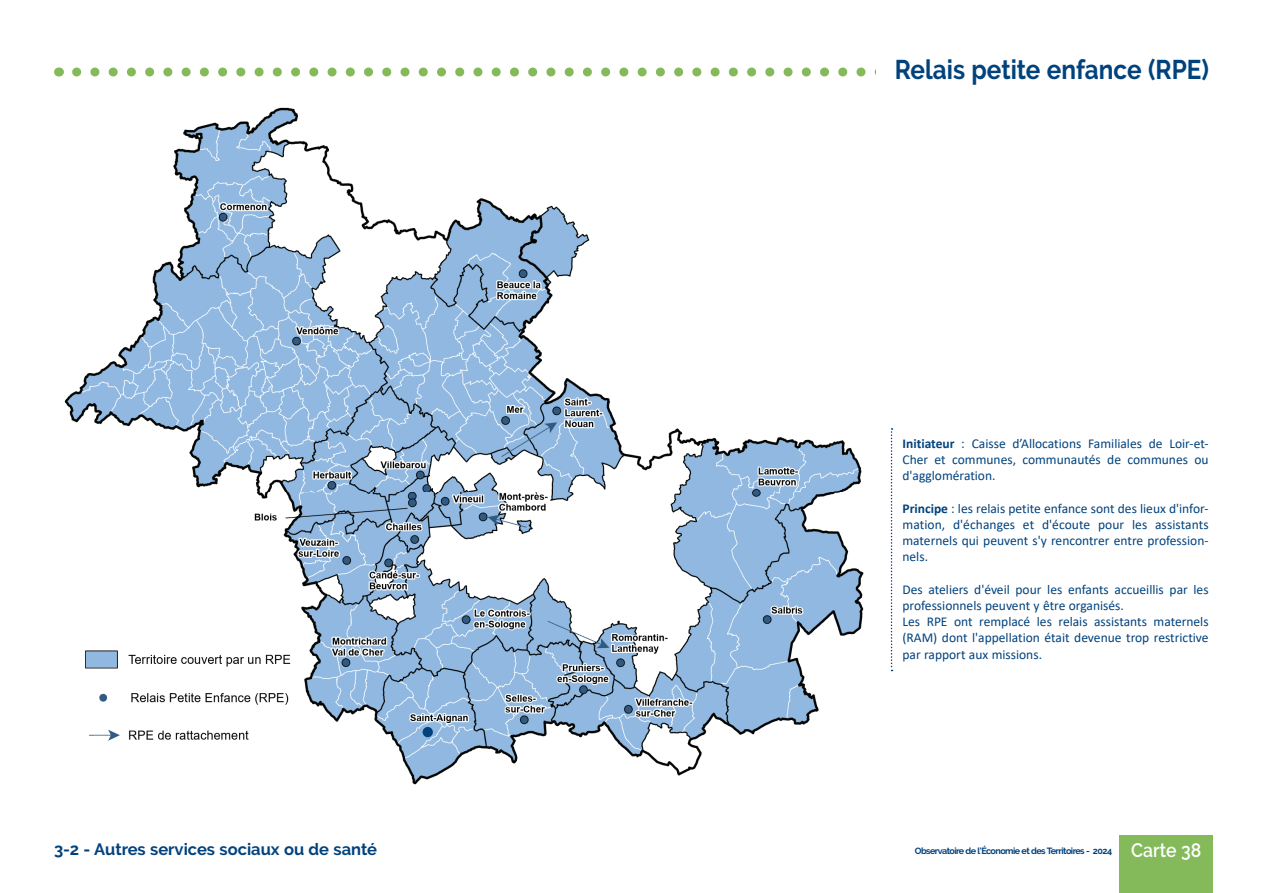
<style>
.page{position:relative;width:1263px;height:893px;background:#fff}
.page>*{position:absolute;margin:0;border:0;box-sizing:border-box;transform-origin:0 0}
.t1{font:700 27px "Raleway";color:#00427d;scale:.9 1}
.t2{font:600 19.5px "Raleway";color:#fff;scale:.9 1}
.t3{font:700 16.5px "Raleway";color:#00427d}
.t4{font:13.5px/16.2px "Calibri";color:#00427d;text-align:justify}
.t5{font:700 9px "Raleway";letter-spacing:-.06em;color:#00427d}
.s1{font-weight:700}
</style>
<div class="page">
<div style="left:1119px;top:835px;width:93px;height:58px;background:#85ba5b"></div>
<img style="left:64px;top:107px;width:800px;height:678px">
<svg style="left:77px;top:68px;width:799px;height:9px"></svg>
<svg style="left:891px;top:428px;width:1px;height:243px"></svg>
<div style="left:423px;top:727px;width:10px;height:10px;background:#00427d;border-radius:50%"></div>
<h1 class="t1" style="left:895px;top:54px;width:351px">Relais petite enfance (RPE)</h1>
<p class="t4" style="left:902px;top:435px;width:308px"><span class="s1">Initiateur</span> : Caisse d’Allocations Familiales de Loir-et-Cher et communes, communautés de communes ou d'agglomération.</p>
<p class="t4" style="left:902px;top:500px;width:308px"><span class="s1">Principe</span> : les relais petite enfance sont des lieux d'infor&shy;mation, d'échanges et d'écoute pour les assistants maternels qui peuvent s'y rencontrer entre profession&shy;nels.</p>
<p class="t4" style="left:902px;top:581px;width:308px;text-align:left">Des ateliers d'éveil pour les enfants accueillis par les professionnels peuvent y être organisés.<br>Les RPE ont remplacé les relais assistants maternels (RAM) dont l'appellation était devenue trop restrictive par rapport aux missions.</p>
<p class="t3" style="left:54px;top:839px;width:325px">3-2 - Autres services sociaux ou de santé</p>
<h2 class="t2" style="left:1131px;top:839px;width:79px">Carte 38</h2>
<p class="t5" style="left:915px;top:846px;width:199px">Observatoire de l'Économie et des Territoires - 2024</p>
</div>
